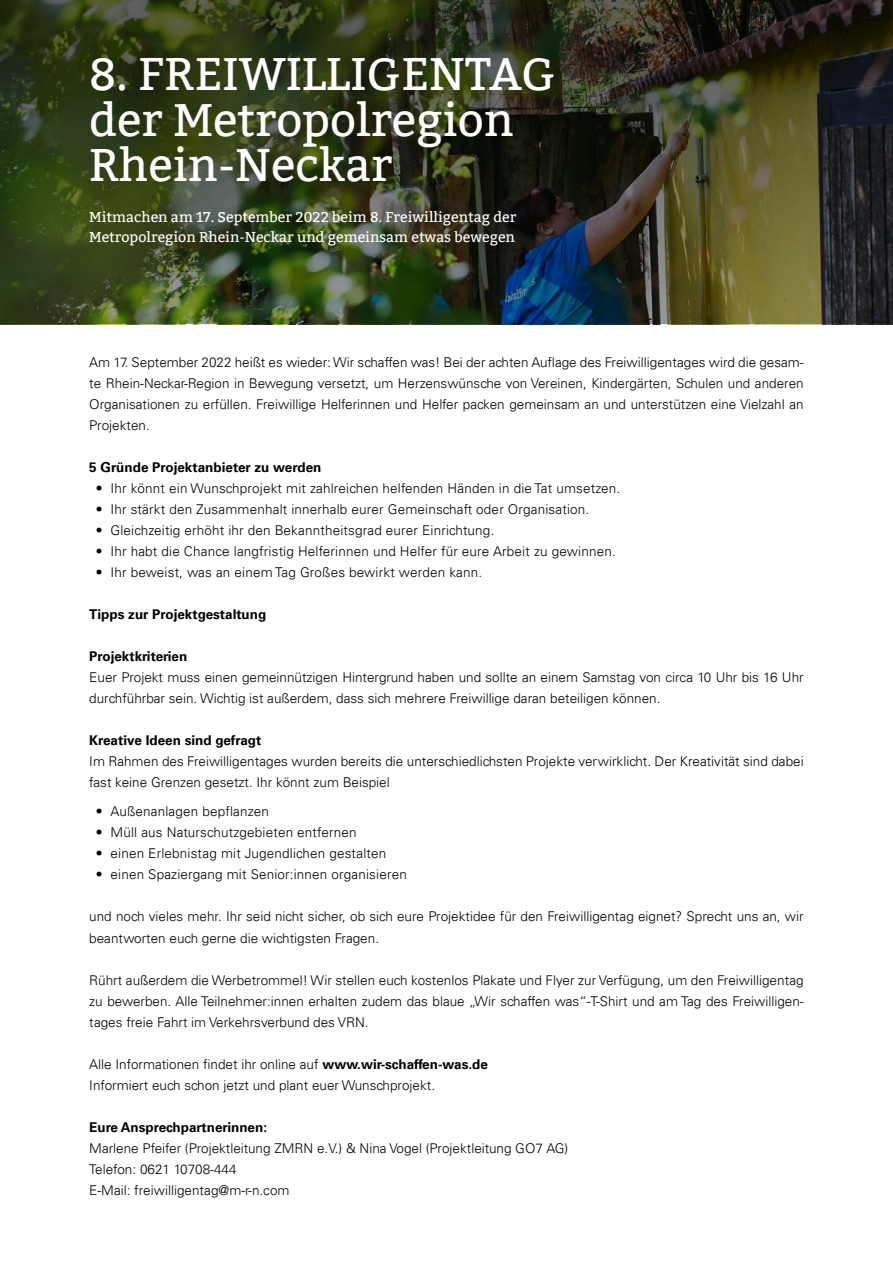
<style>
.page{position:relative;width:893px;height:1263px;background:#fff}
.page>*{position:absolute;margin:0;border:0;box-sizing:border-box;transform-origin:0 0}
.t1{font:45.6px/45.6px "Bitter";color:#fff}
.t2{font:14.25px/20.9px "Bitter";color:#fff}
.t3{font:300 13.5px/21px "Univers LT";color:#000}
.t4{font:700 13.5px "Univers LT";color:#000}
.s1{font-weight:700}
</style>
<div class="page">
<img style="left:0;top:0;width:893px;height:324px">
<h1 class="t1" style="left:89px;top:52px;width:468px">8. FREIWILLIGENTAG der Metropolregion<br>Rhein-Neckar</h1>
<p class="t2" style="left:89px;top:206px;width:429px">Mitmachen am 17. September 2022 beim 8. Freiwilligentag der<br>Metropolregion Rhein-Neckar und gemeinsam etwas bewegen</p>
<p class="t3" style="left:89px;top:352px;width:716px;text-align:justify">Am 17. September 2022 heißt es wieder: Wir schaffen was! Bei der achten Auflage des Freiwilligentages wird die gesam&shy;te Rhein-Neckar-Region in Bewegung versetzt, um Herzenswünsche von Vereinen, Kindergärten, Schulen und anderen Organisationen zu erfüllen. Freiwillige Helferinnen und Helfer packen gemeinsam an und unterstützen eine Vielzahl an Projekten.</p>
<p class="t4" style="left:89px;top:459px;width:234px">5 Gründe Projektanbieter zu werden</p>
<p class="t3" style="left:97px;top:478px;width:525px"><span class="s1">•</span> Ihr könnt ein Wunschprojekt mit zahlreichen helfenden Händen in die Tat umsetzen.</p>
<p class="t3" style="left:97px;top:499px;width:494px"><span class="s1">•</span> Ihr stärkt den Zusammenhalt innerhalb eurer Gemeinschaft oder Organisation.</p>
<p class="t3" style="left:97px;top:520px;width:399px"><span class="s1">•</span> Gleichzeitig erhöht ihr den Bekanntheitsgrad eurer Einrichtung.</p>
<p class="t3" style="left:97px;top:541px;width:521px"><span class="s1">•</span> Ihr habt die Chance langfristig Helferinnen und Helfer für eure Arbeit zu gewinnen.</p>
<p class="t3" style="left:97px;top:562px;width:387px"><span class="s1">•</span> Ihr beweist, was an einem Tag Großes bewirkt werden kann.</p>
<p class="t4" style="left:89px;top:606px;width:178px">Tipps zur Projektgestaltung</p>
<p class="t4" style="left:89px;top:648px;width:100px">Projektkriterien</p>
<p class="t3" style="left:89px;top:667px;width:716px">Euer Projekt muss einen gemeinnützigen Hintergrund haben und sollte an einem Samstag von circa 10 Uhr bis 16 Uhr durchführbar sein. Wichtig ist außerdem, dass sich mehrere Freiwillige daran beteiligen können.</p>
<p class="t4" style="left:89px;top:732px;width:174px">Kreative Ideen sind gefragt</p>
<p class="t3" style="left:89px;top:751px;width:716px">Im Rahmen des Freiwilligentages wurden bereits die unterschiedlichsten Projekte verwirklicht. Der Kreativität sind dabei fast keine Grenzen gesetzt. Ihr könnt zum Beispiel</p>
<p class="t3" style="left:97px;top:801px;width:174px"><span class="s1">•</span> Außenanlagen bepflanzen</p>
<p class="t3" style="left:97px;top:822px;width:261px"><span class="s1">•</span> Müll aus Naturschutzgebieten entfernen</p>
<p class="t3" style="left:97px;top:843px;width:291px"><span class="s1">•</span> einen Erlebnistag mit Jugendlichen gestalten</p>
<p class="t3" style="left:97px;top:864px;width:312px"><span class="s1">•</span> einen Spaziergang mit Senior:innen organisieren</p>
<p class="t3" style="left:89px;top:906px;width:716px">und noch vieles mehr. Ihr seid nicht sicher, ob sich eure Projektidee für den Freiwilligentag eignet? Sprecht uns an, wir beantworten euch gerne die wichtigsten Fragen.</p>
<p class="t3" style="left:89px;top:969px;width:716px;text-align:justify">Rührt außerdem die Werbetrommel! Wir stellen euch kostenlos Plakate und Flyer zur Verfügung, um den Freiwilligentag zu bewerben. Alle Teilnehmer:innen erhalten zudem das blaue „Wir schaffen was“-T-Shirt und am Tag des Freiwilligen&shy;tages freie Fahrt im Verkehrsverbund des VRN.</p>
<p class="t3" style="left:89px;top:1053px;width:400px">Alle Informationen findet ihr online auf <span class="s1">www.wir-schaffen-was.de<br></span>Informiert euch schon jetzt und plant euer Wunschprojekt.</p>
<p class="t4" style="left:89px;top:1119px;width:179px">Eure Ansprechpartnerinnen:</p>
<p class="t3" style="left:89px;top:1137px;width:480px">Marlene Pfeifer (Projektleitung ZMRN e.V.) &amp; Nina Vogel (Projektleitung GO7 AG)<br>Telefon: 0621 10708-444<br>E-Mail: freiwilligentag@m-r-n.com</p>
</div>
